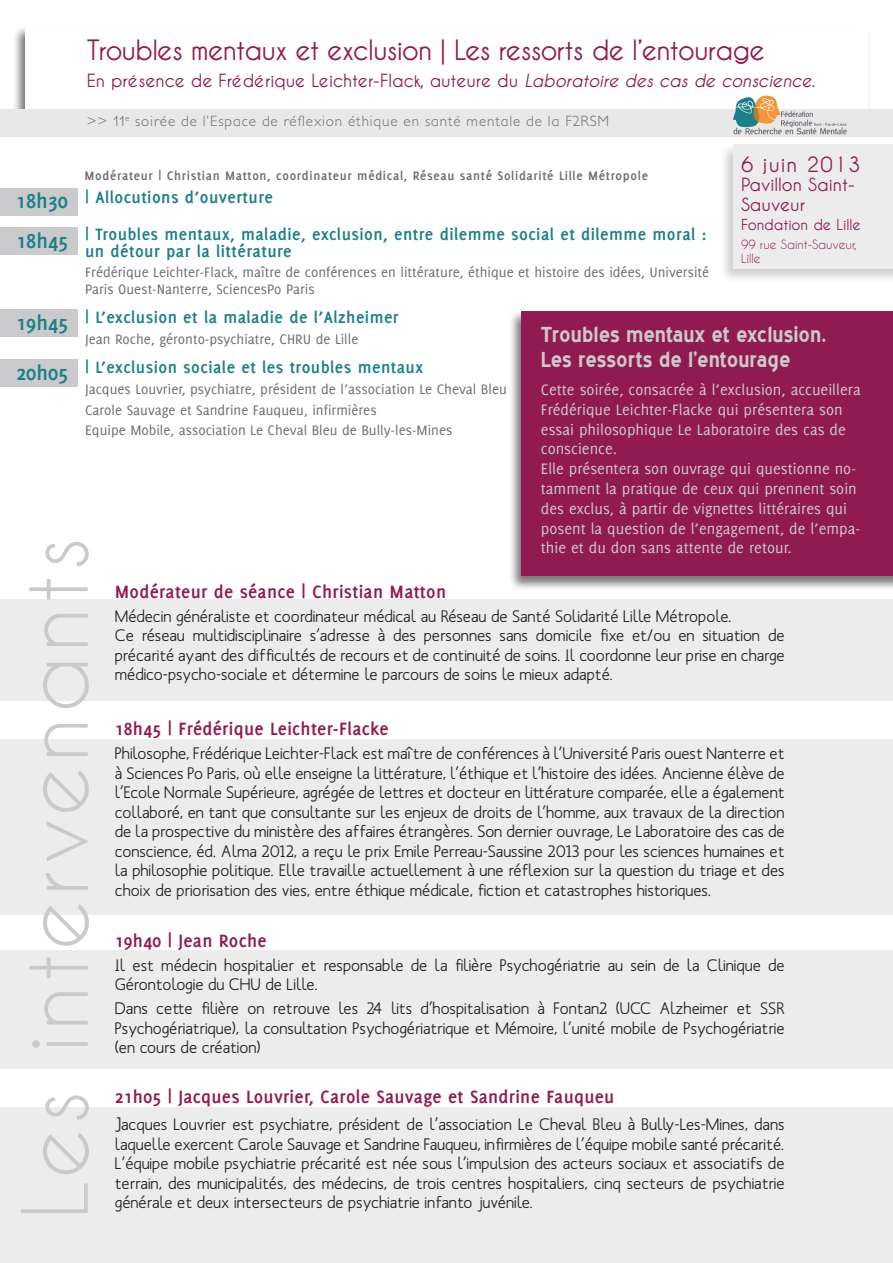
<style>
.page{position:relative;width:893px;height:1263px;background:#fff}
.page>*{position:absolute;margin:0;border:0;box-sizing:border-box;transform-origin:0 0}
.t1{font:85.5px "Caviar Dreams";letter-spacing:.05em;color:#cacacd}
.t2{font:700 27.75px "Caviar Dreams";letter-spacing:-.03em;color:#921b52}
.t3{font:700 22.5px "Delicious";color:#1b808a}
.t4{font:700 21px/25.2px "Blue Highway";color:#cacacd}
.t5{font:700 21px "Caviar Dreams";letter-spacing:.05em;color:#921a53}
.t6{font:700 19.5px "Delicious";letter-spacing:.015em;color:#921a53}
.t7{font:700 18px/37.2px "Delicious";letter-spacing:.025em;color:#1b808a}
.t8{font:700 18px "Caviar Dreams";letter-spacing:-.005em;color:#921b52}
.t9{font:700 18px/19.5px "Caviar Dreams";color:#921a53}
.t10{font:500 16.5px/19.5px "Mank Sans";color:#231f20;text-align:justify}
.t11{font:16.5px/19.8px "Delicious";color:#cacacd}
.t12{font:15px/20.7px "Delicious";color:#6b6d73}
.t13{font:300 15px "Petita";letter-spacing:.06em;color:#6b6d73}
.t14{font:700 15px "Caviar Dreams";letter-spacing:-.005em;color:#921a53}
.t15{font:700 13.5px "Delicious";letter-spacing:.05em;color:#6b6d73}
.t16{font:12px/14.4px "Caviar Dreams";color:#921a53}
.s1{font-style:italic}
.s2{font-size:22.5px}
.s3{font-size:18px}
</style>
<div class="page">
<div style="left:0;top:739px;width:893px;height:175px;background:#ececed"></div>
<div style="left:0;top:1107px;width:893px;height:156px;background:#ececed"></div>
<div style="left:0;top:950px;width:893px;height:119px;background:#ececed"></div>
<div style="left:0;top:599px;width:893px;height:102px;background:#ececed"></div>
<div style="left:12px;top:26px;width:859px;height:110px;background:#231f20;opacity:.63"></div>
<div style="left:25px;top:27px;width:843px;height:94px;background:#fff"></div>
<div style="left:0;top:109px;width:893px;height:28px;background:#e8e8e9"></div>
<svg style="left:733px;top:95px;width:114px;height:40px"></svg>
<div style="left:719px;top:142px;width:174px;height:141px;background:#231f20;opacity:.61"></div>
<div style="left:733px;top:144px;width:160px;height:124px;background:#ececed"></div>
<div style="left:0;top:227px;width:77px;height:28px;background:#cacacd"></div>
<div style="left:0;top:309px;width:77px;height:28px;background:#cacacd"></div>
<div style="left:0;top:359px;width:77px;height:28px;background:#cacacd"></div>
<div style="left:0;top:188px;width:77px;height:27px;background:#cacacd"></div>
<div style="left:508px;top:310px;width:385px;height:281px;background:#231f20;opacity:.61"></div>
<div style="left:522px;top:311px;width:371px;height:265px;background:#921a53"></div>
<h2 class="t2" style="left:87px;top:35px;width:680px">Troubles mentaux et exclusion | Les ressorts de l’entourage</h2>
<p class="t8" style="left:87px;top:71px;width:730px">En présence de Frédérique Leichter-Flack, auteure du <span class="s1">Laboratoire des cas de conscience</span>.</p>
<p class="t13" style="left:87px;top:113px;width:524px">&gt;&gt; 11<sup>e</sup> soirée de l’Espace de réflexion éthique en santé mentale de la F2RSM</p>
<p class="t15" style="left:85px;top:168px;width:565px">Modérateur | Christian Matton, coordinateur médical, Réseau santé Solidarité Lille Métropole</p>
<p class="t5" style="left:741px;top:152px;width:121px">6 juin 2013</p>
<p class="t9" style="left:741px;top:175px;width:116px">Pavillon Saint-<br>Sauveur</p>
<p class="t14" style="left:741px;top:216px;width:121px">Fondation de Lille</p>
<p class="t16" style="left:741px;top:237px;width:117px">99 rue Saint-Sauveur,<br>Lille</p>
<p class="t7" style="left:85px;top:178px;width:623px;text-indent:-69px"><span class="s2">18h30</span> | Allocutions d’ouverture<br>| Troubles mentaux, maladie, exclusion, entre dilemme social et dilemme moral :</p>
<p class="t7" style="left:85px;top:232px;width:208px">un détour par la littérature</p>
<p class="t12" style="left:85px;top:264px;width:626px;line-height:16.5px">Frédérique Leichter-Flack, maître de conférences en littérature, éthique et histoire des idées, Université<br>Paris Ouest-Nanterre, SciencesPo Paris</p>
<p class="t7" style="left:85px;top:299px;width:315px">| L’exclusion et la maladie de l’Alzheimer</p>
<p class="t12" style="left:85px;top:328px;width:275px">Jean Roche, géronto-psychiatre, CHRU de Lille</p>
<p class="t7" style="left:85px;top:349px;width:339px">| L’exclusion sociale et les troubles mentaux</p>
<p class="t12" style="left:85px;top:378px;width:423px">Jacques Louvrier, psychiatre, président de l’association Le Cheval Bleu<br>Carole Sauvage et Sandrine Fauqueu, infirmières<br>Equipe Mobile, association Le Cheval Bleu de Bully-les-Mines</p>
<h3 class="t3" style="left:16px;top:228px;width:54px">18h45</h3>
<h3 class="t3" style="left:16px;top:310px;width:54px">19h45</h3>
<h3 class="t3" style="left:16px;top:360px;width:54px">20h05</h3>
<p class="t4" style="left:541px;top:321px;width:287px">Troubles mentaux et exclusion.<br>Les ressorts de l’entourage</p>
<p class="t11" style="left:541px;top:379px;width:321px">Cette soirée, consacrée à l’exclusion, accueillera Frédérique Leichter-Flacke qui présentera son essai philosophique Le Laboratoire des cas de conscience.<br>Elle présentera son ouvrage qui questionne no&shy;tamment la pratique de ceux qui prennent soin des exclus, à partir de vignettes littéraires qui posent la question de l’engagement, de l’empa&shy;thie et du don sans attente de retour.</p>
<h1 class="t1" style="left:6px;top:1219px;width:683px;rotate:-90deg">Les intervenants</h1>
<p class="t6" style="left:115px;top:580px;width:333px">Modérateur de séance | Christian Matton</p>
<p class="t10" style="left:115px;top:606px;width:671px;text-align:left">Médecin généraliste et coordinateur médical au Réseau de Santé Solidarité Lille Métropole.<br>Ce réseau multidisciplinaire s’adresse à des personnes sans domicile fixe et/ou en situation de précarité ayant des difficultés de recours et de continuité de soins. Il coordonne leur prise en charge médico-psycho-sociale et détermine le parcours de soins le mieux adapté.</p>
<p class="t6" style="left:115px;top:718px;width:275px">18h45 | Frédérique Leichter-Flacke</p>
<p class="t10" style="left:115px;top:743px;width:671px">Philosophe, Frédérique Leichter-Flack est maître de conférences à l’Université Paris ouest Nanterre et à Sciences Po Paris, où elle enseigne la littérature, l’éthique et l’histoire des idées. Ancienne élève de l’Ecole Normale Supérieure, agrégée de lettres et docteur en littérature comparée, elle a également collaboré, en tant que consultante sur les enjeux de droits de l’homme, aux travaux de la direction de la prospective du ministère des affaires étrangères. Son dernier ouvrage, Le Laboratoire des cas de conscience, éd. Alma 2012, a reçu le prix Emile Perreau-Saussine 2013 pour les sciences humaines et la philosophie politique. Elle travaille actuellement à une réflexion sur la question du triage et des choix de priorisation des vies, entre éthique médicale, fiction et catastrophes historiques.</p>
<p class="t6" style="left:115px;top:930px;width:153px">19h40 | Jean Roche</p>
<p class="t10" style="left:115px;top:955px;width:671px">Il est médecin hospitalier et responsable de la filière Psychogériatrie au sein de la Clinique de<br>Gérontologie du CHU de Lille.</p>
<p class="t10" style="left:115px;top:998px;width:671px">Dans cette filière on retrouve les 24 lits d’hospitalisation à Fontan2 (UCC Alzheimer et SSR Psychogériatrique), la consultation Psychogériatrique et Mémoire, l’unité mobile de Psychogériatrie (en cours de création)</p>
<p class="t6" style="left:115px;top:1086px;width:501px">21h05 | Jacques Louvrier, Carole Sauvage et Sandrine Fauqueu</p>
<p class="t10" style="left:115px;top:1114px;width:671px"><span class="s3">J</span>acques Louvrier est psychiatre, président de l’association Le Cheval Bleu à Bully-Les-Mines, dans laquelle exercent Carole Sauvage et Sandrine Fauqueu, infirmières de l’équipe mobile santé précarité.<br>L’équipe mobile psychiatrie précarité est née sous l’impulsion des acteurs sociaux et associatifs de terrain, des municipalités, des médecins, de trois centres hospitaliers, cinq secteurs de psychiatrie générale et deux intersecteurs de psychiatrie infanto juvénile.</p>
</div>
